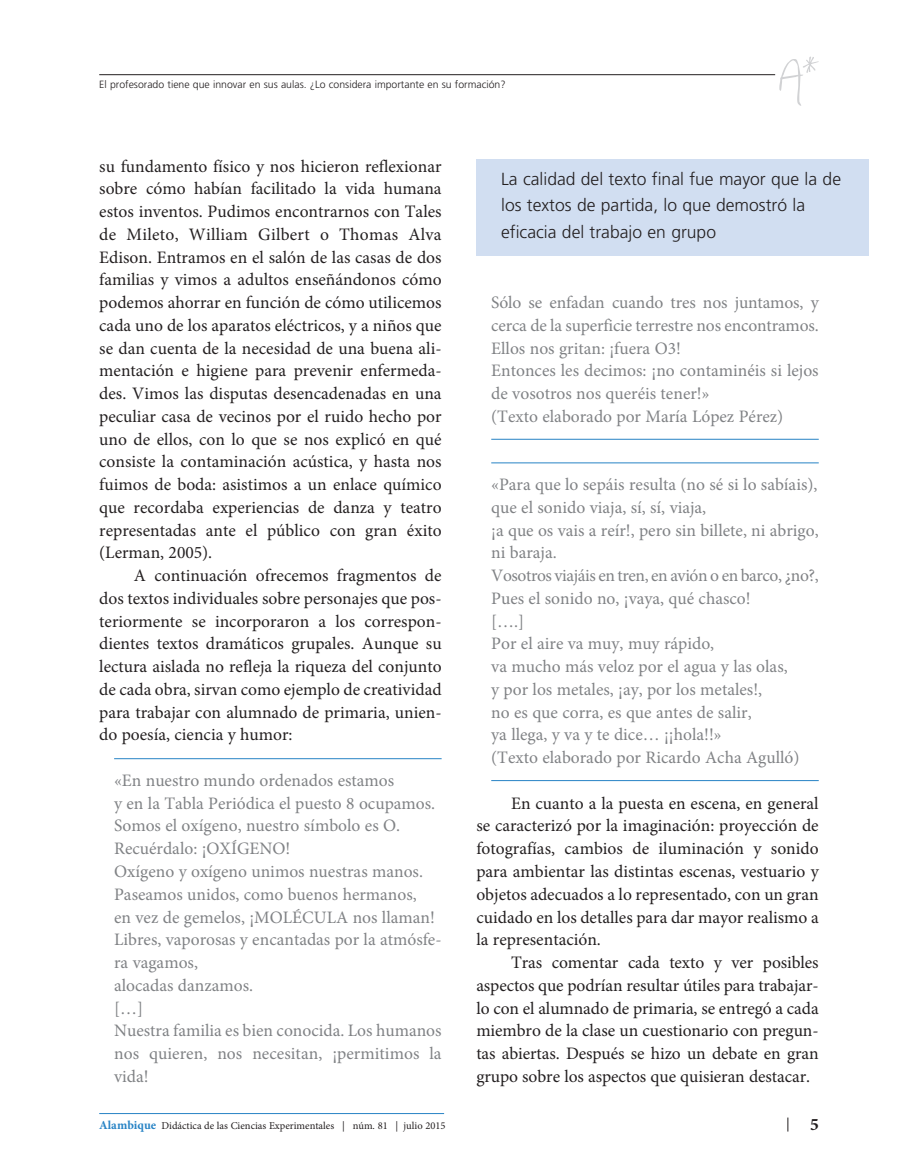
<style>
.page{position:relative;width:918px;height:1166px;background:#fff}
.page>*{position:absolute;margin:0;border:0;box-sizing:border-box;transform-origin:0 0}
.t1{font:17.5px/22.8px "Minion Pro";color:#231f20;text-align:justify}
.t2{font:17.5px/22.8px "Minion Pro";color:#808285}
.t3{font:300 17.5px/26.2px "Frutiger LT Std";color:#231f20}
.t4{font:700 17.5px "Minion Pro";color:#231f20}
.t5{font:300 10.5px "Frutiger LT Std";color:#231f20}
.t6{font:10.5px "Minion Pro";color:#231f20}
.s1{font-weight:700;font-size:12.25px;color:#2783c5}
</style>
<div class="page">
<hr style="left:114px;top:758px;width:327px;height:1px;background:#2783c5">
<hr style="left:491px;top:439px;width:328px;height:1px;background:#2783c5">
<hr style="left:491px;top:462px;width:328px;height:1px;background:#2783c5">
<hr style="left:491px;top:780px;width:328px;height:1px;background:#2783c5">
<hr style="left:99px;top:74px;width:676px;height:1px;background:#231f20">
<svg style="left:779px;top:57px;width:40px;height:49px"></svg>
<svg style="left:787px;top:1117px;width:1px;height:14px"></svg>
<hr style="left:99px;top:1113px;width:345px;height:1px;background:#2783c5">
<div style="left:476px;top:159px;width:392px;height:96px;background:#d1def1"></div>
<p class="t5" style="left:99px;top:80px;width:408px">El profesorado tiene que innovar en sus aulas. ¿Lo considera importante en su formación?</p>
<p class="t1" style="left:99px;top:156px;width:344px">su fundamento físico y nos hicieron reflexionar sobre cómo habían facilitado la vida humana estos inventos. Pudimos encontrarnos con Tales de Mileto, William Gilbert o Thomas Alva Edison. Entramos en el salón de las casas de dos familias y vimos a adultos enseñándonos cómo podemos ahorrar en función de cómo utilicemos cada uno de los aparatos eléctricos, y a niños que se dan cuenta de la necesidad de una buena ali&shy;mentación e higiene para prevenir enfermeda&shy;des. Vimos las disputas desencadenadas en una peculiar casa de vecinos por el ruido hecho por uno de ellos, con lo que se nos explicó en qué consiste la contaminación acústica, y hasta nos fuimos de boda: asistimos a un enlace químico que recordaba experiencias de danza y teatro representadas ante el público con gran éxito (Lerman, 2005).</p>
<p class="t1" style="left:99px;top:566px;width:344px;text-indent:35px">A continuación ofrecemos fragmentos de dos textos individuales sobre personajes que pos&shy;teriormente se incorporaron a los correspon&shy;dientes textos dramáticos grupales. Aunque su lectura aislada no refleja la riqueza del conjunto de cada obra, sirvan como ejemplo de creatividad para trabajar con alumnado de primaria, unien&shy;do poesía, ciencia y humor:</p>
<p class="t2" style="left:114px;top:770px;width:329px">«En nuestro mundo ordenados estamos<br>y en la Tabla Periódica el puesto 8 ocupamos.<br>Somos el oxígeno, nuestro símbolo es O.<br>Recuérdalo: ¡OXÍGENO!<br>Oxígeno y oxígeno unimos nuestras manos.<br>Paseamos unidos, como buenos hermanos,<br>en vez de gemelos, ¡MOLÉCULA nos llaman!<br>Libres, vaporosas y encantadas por la atmósfe&shy;ra vagamos,<br>alocadas danzamos.<br>[…]<br>Nuestra familia es bien conocida. Los humanos nos quieren, nos necesitan, ¡permitimos la vida!</p>
<p class="t3" style="left:501px;top:167px;width:341px">La calidad del texto final fue mayor que la de los textos de partida, lo que demostró la eficacia del trabajo en grupo</p>
<p class="t2" style="left:491px;top:293px;width:329px">Sólo se enfadan cuando tres nos juntamos, y cerca de la superficie terrestre nos encontramos.<br>Ellos nos gritan: ¡fuera O3!<br>Entonces les decimos: ¡no contaminéis si lejos de vosotros nos queréis tener!»<br>(Texto elaborado por María López Pérez)</p>
<p class="t2" style="left:491px;top:475px;width:329px">«Para que lo sepáis resulta (no sé si lo sabíais), que el sonido viaja, sí, sí, viaja,<br>¡a que os vais a reír!, pero sin billete, ni abrigo, ni baraja.<br>Vosotros viajáis en tren, en avión o en barco, ¿no?, Pues el sonido no, ¡vaya, qué chasco!<br>[….]<br>Por el aire va muy, muy rápido,<br>va mucho más veloz por el agua y las olas,<br>y por los metales, ¡ay, por los metales!,<br>no es que corra, es que antes de salir,<br>ya llega, y va y te dice… ¡¡hola!!»<br>(Texto elaborado por Ricardo Acha Agulló)</p>
<p class="t1" style="left:476px;top:793px;width:344px;text-indent:35px">En cuanto a la puesta en escena, en general se caracterizó por la imaginación: proyección de fotografías, cambios de iluminación y sonido para ambientar las distintas escenas, vestuario y objetos adecuados a lo representado, con un gran cuidado en los detalles para dar mayor realismo a la representación.</p>
<p class="t1" style="left:476px;top:952px;width:344px;text-indent:35px">Tras comentar cada texto y ver posibles aspectos que podrían resultar útiles para trabajar&shy;lo con el alumnado de primaria, se entregó a cada miembro de la clase un cuestionario con pregun&shy;tas abiertas. Después se hizo un debate en gran grupo sobre los aspectos que quisieran destacar.</p>
<p class="t6" style="left:99px;top:1121px;width:348px"><span class="s1">Alambique</span> Didáctica de las Ciencias Experimentales | núm. 81 | julio 2015</p>
<p class="t4" style="left:810px;top:1117px;width:10px">5</p>
</div>
